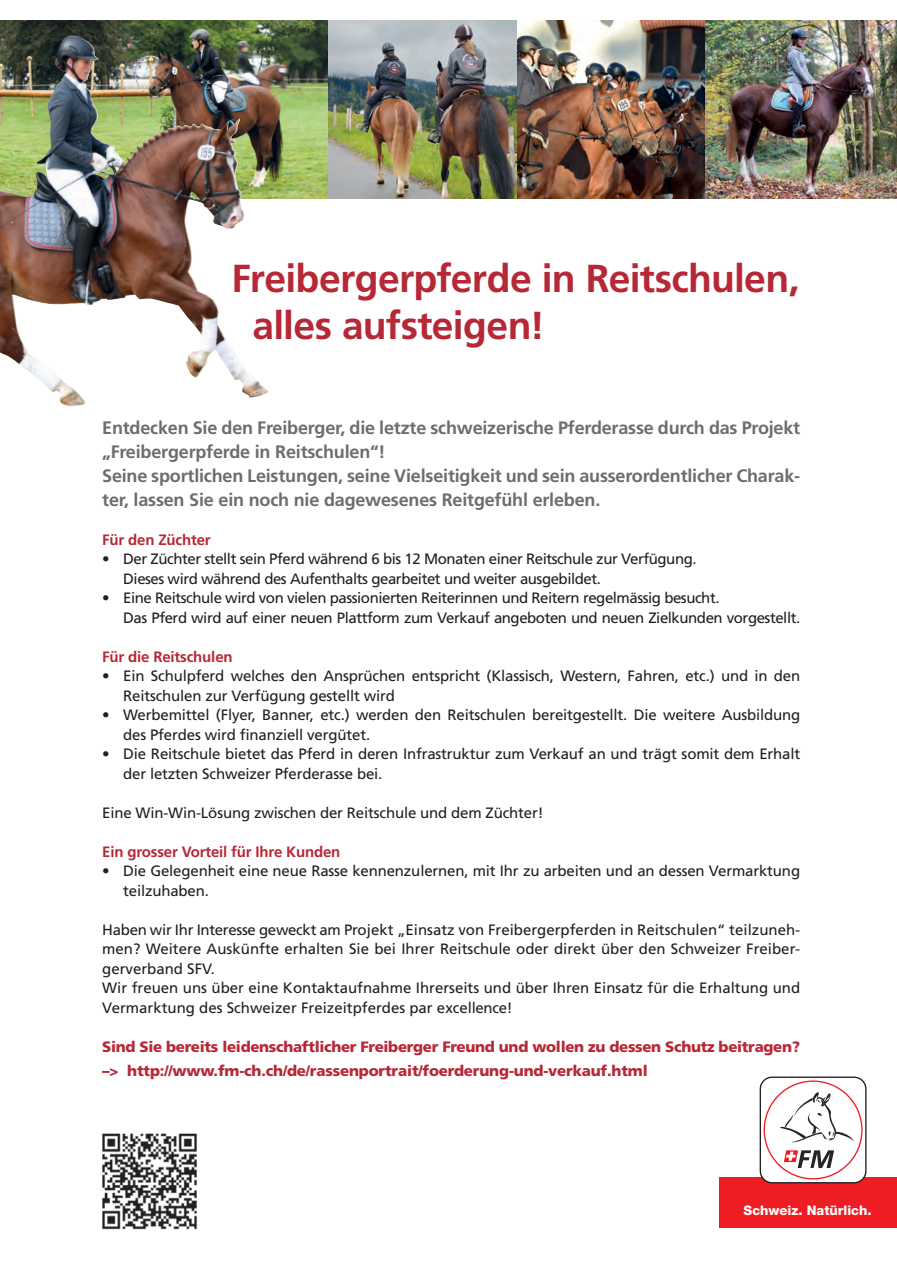
<style>
.page{position:relative;width:897px;height:1267px;background:#fff}
.page>*{position:absolute;margin:0;border:0;box-sizing:border-box;transform-origin:0 0}
.Titelseite__Titel{font:700 39px "Frutiger";letter-spacing:-.015em;color:#b72837}
.t1{font:700 18px/24px "Frutiger";letter-spacing:-.01em;color:#6c6d70}
.t2{font:15px/19.5px "Frutiger";letter-spacing:-.01em;color:#231f20;text-align:justify}
.t3{font:15px "Frutiger";letter-spacing:-.03em;color:#231f20}
.t4{font:900 15px/24px "Frutiger";letter-spacing:-.02em;color:#b72837}
.t5{font:700 15px "Frutiger";letter-spacing:-.01em;color:#b72837}
.t6{font:800 13.2px "Helvetica Neue";color:#fff}
</style>
<div class="page">
<img style="left:0;top:21px;width:896px;height:177px">
<div style="left:719px;top:1177px;width:176px;height:50px;background:#ee1d23"></div>
<svg style="left:759px;top:1076px;width:107px;height:107px"></svg>
<div style="left:760px;top:1077px;width:105px;height:104px;background:#fff;border-radius:11px"></div>
<svg style="left:763px;top:1080px;width:99px;height:99px"></svg>
<div style="left:764px;top:1081px;width:97px;height:97px;background:#fff;border-radius:50%"></div>
<svg style="left:780px;top:1092px;width:74px;height:75px"></svg>
<div style="left:885px;top:1177px;width:11px;height:50px;background:#ee1d23"></div>
<img style="left:0;top:36px;width:179px;height:370px">
<img style="left:102px;top:1133px;width:95px;height:97px">
<p class="Titelseite__Titel" style="left:231px;top:256px;width:569px">Freibergerpferde in Reitschulen,</p>
<p class="Titelseite__Titel" style="left:252px;top:302px;width:294px">alles aufsteigen!</p>
<p class="t1" style="left:102px;top:415px;width:699px">Entdecken Sie den Freiberger, die letzte schweizerische Pferderasse durch das Projekt „Freibergerpferde in Reitschulen“!</p>
<p class="t1" style="left:102px;top:463px;width:699px">Seine sportlichen Leistungen, seine Vielseitigkeit und sein ausserordentlicher Charak&shy;ter, lassen Sie ein noch nie dagewesenes Reitgefühl erleben.</p>
<p class="t5" style="left:102px;top:530px;width:110px">Für den Züchter</p>
<p class="t3" style="left:102px;top:550px;width:596px">• Der Züchter stellt sein Pferd während 6 bis 12 Monaten einer Reitschule zur Verfügung.</p>
<p class="t3" style="left:123px;top:569px;width:479px">Dieses wird während des Aufenthalts gearbeitet und weiter ausgebildet.</p>
<p class="t3" style="left:102px;top:589px;width:618px">• Eine Reitschule wird von vielen passionierten Reiterinnen und Reitern regelmässig besucht.</p>
<p class="t3" style="left:123px;top:608px;width:678px">Das Pferd wird auf einer neuen Plattform zum Verkauf angeboten und neuen Zielkunden vorgestellt.</p>
<p class="t5" style="left:102px;top:647px;width:132px">Für die Reitschulen</p>
<p class="t2" style="left:102px;top:666px;width:699px">• Ein Schulpferd welches den Ansprüchen entspricht (Klassisch, Western, Fahren, etc.) und in den</p>
<p class="t2" style="left:123px;top:685px;width:273px">Reitschulen zur Verfügung gestellt wird</p>
<p class="t2" style="left:102px;top:705px;width:699px">• Werbemittel (Flyer, Banner, etc.) werden den Reitschulen bereitgestellt. Die weitere Ausbildung</p>
<p class="t2" style="left:123px;top:724px;width:248px">des Pferdes wird finanziell vergütet.</p>
<p class="t2" style="left:102px;top:744px;width:699px">• Die Reitschule bietet das Pferd in deren Infrastruktur zum Verkauf an und trägt somit dem Erhalt</p>
<p class="t2" style="left:123px;top:763px;width:260px">der letzten Schweizer Pferderasse bei.</p>
<p class="t2" style="left:102px;top:802px;width:443px">Eine Win-Win-Lösung zwischen der Reitschule und dem Züchter!</p>
<p class="t5" style="left:102px;top:842px;width:240px">Ein grosser Vorteil für Ihre Kunden</p>
<p class="t2" style="left:102px;top:861px;width:699px">• Die Gelegenheit eine neue Rasse kennenzulernen, mit Ihr zu arbeiten und an dessen Vermarktung</p>
<p class="t2" style="left:123px;top:880px;width:87px">teilzuhaben.</p>
<p class="t2" style="left:102px;top:919px;width:699px">Haben wir Ihr Interesse geweckt am Projekt „Einsatz von Freibergerpferden in Reitschulen“ teilzuneh&shy;men? Weitere Auskünfte erhalten Sie bei Ihrer Reitschule oder direkt über den Schweizer Freiber&shy;gerverband SFV.</p>
<p class="t2" style="left:102px;top:978px;width:699px">Wir freuen uns über eine Kontaktaufnahme Ihrerseits und über Ihren Einsatz für die Erhaltung und<br>Vermarktung des Schweizer Freizeitpferdes par excellence!</p>
<p class="t4" style="left:102px;top:1034px;width:699px">Sind Sie bereits leidenschaftlicher Freiberger Freund und wollen zu dessen Schutz beitragen? –&gt; http://www.fm-ch.ch/de/rassenportrait/foerderung-und-verkauf.html</p>
<p class="t6" style="left:743px;top:1202px;width:129px">Schweiz. Natürlich.</p>
</div>
